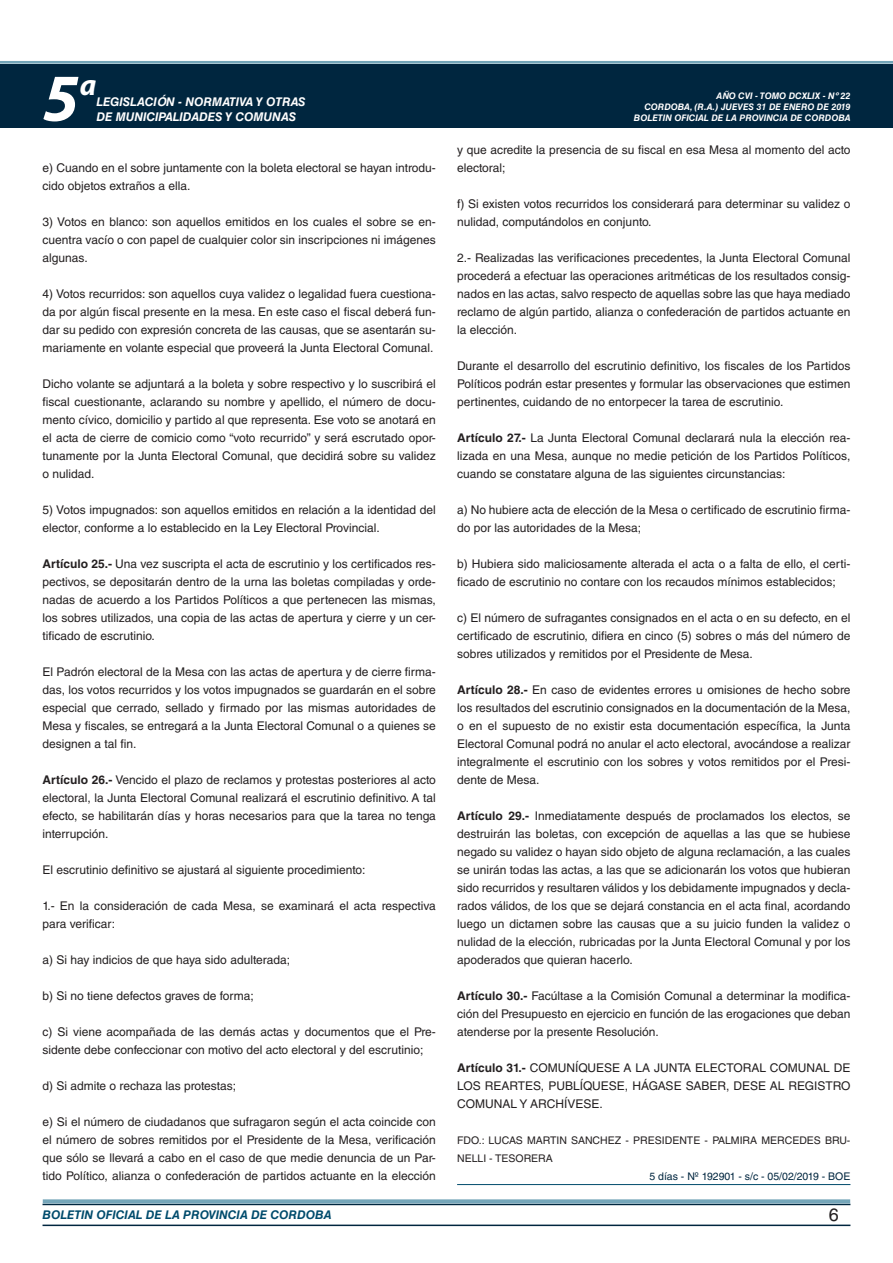
<style>
.page{position:relative;width:893px;height:1263px;background:#fff}
.page>*{position:absolute;margin:0;border:0;box-sizing:border-box;transform-origin:0 0}
.t1{font:italic 700 67.5px "Myriad Pro";color:#fff}
.t2{font:italic 700 30px "Myriad Pro";color:#fff}
.t3{font:18px "Helvetica LT Std";color:#231f20}
.TEXTO_BASE{font:12px/18px "Helvetica LT Std";color:#231f20;text-align:justify}
.t4{font:italic 700 12px "Helvetica LT Std";color:#fff}
.t5{font:italic 700 12px "Helvetica LT Std";color:#004b6c}
.FIRMA{font:10.5px/18px "Helvetica LT Std";color:#231f20}
.FECHA_DE_VENCIMIENTO{font:10.5px "Helvetica LT Std";color:#00263f}
.t6{font:italic 700 9px/10.8px "Helvetica LT Std";color:#fff;text-align:right}
.s1{font-weight:700}
</style>
<div class="page">
<div style="left:0;top:61px;width:893px;height:6px;background:#fff;opacity:.75"></div>
<div style="left:0;top:64px;width:893px;height:64px;background:#00263f"></div>
<hr style="left:43px;top:1224px;width:807px;height:2px;background:#00263f">
<div style="left:42px;top:1198px;width:809px;height:8px;background:#fff;opacity:.75"></div>
<hr style="left:457px;top:1184px;width:393px;height:1px;background:#004b6c">
<h1 class="t1" style="left:43px;top:54px;width:38px">5</h1>
<h2 class="t2" style="left:80px;top:66px;width:18px">a</h2>
<p class="t4" style="left:96px;top:95px;width:211px">LEGISLACIÓN - NORMATIVA Y OTRAS</p>
<p class="t4" style="left:96px;top:109px;width:201px">DE MUNICIPALIDADES Y COMUNAS</p>
<p class="TEXTO_BASE" style="left:43px;top:159px;width:395px">e) Cuando en el sobre juntamente con la boleta electoral se hayan introdu&shy;cido objetos extraños a ella.</p>
<p class="TEXTO_BASE" style="left:43px;top:213px;width:395px">3) Votos en blanco: son aquellos emitidos en los cuales el sobre se en&shy;cuentra vacío o con papel de cualquier color sin inscripciones ni imágenes algunas.</p>
<p class="TEXTO_BASE" style="left:43px;top:285px;width:395px">4) Votos recurridos: son aquellos cuya validez o legalidad fuera cuestiona&shy;da por algún fiscal presente en la mesa. En este caso el fiscal deberá fun&shy;dar su pedido con expresión concreta de las causas, que se asentarán su&shy;mariamente en volante especial que proveerá la Junta Electoral Comunal.</p>
<p class="TEXTO_BASE" style="left:43px;top:375px;width:395px">Dicho volante se adjuntará a la boleta y sobre respectivo y lo suscribirá el fiscal cuestionante, aclarando su nombre y apellido, el número de docu&shy;mento cívico, domicilio y partido al que representa. Ese voto se anotará en el acta de cierre de comicio como “voto recurrido” y será escrutado opor&shy;tunamente por la Junta Electoral Comunal, que decidirá sobre su validez o nulidad.</p>
<p class="TEXTO_BASE" style="left:43px;top:501px;width:395px">5) Votos impugnados: son aquellos emitidos en relación a la identidad del elector, conforme a lo establecido en la Ley Electoral Provincial.</p>
<p class="TEXTO_BASE" style="left:43px;top:555px;width:395px"><span class="s1">Artículo 25.-</span> Una vez suscripta el acta de escrutinio y los certificados res&shy;pectivos, se depositarán dentro de la urna las boletas compiladas y orde&shy;nadas de acuerdo a los Partidos Políticos a que pertenecen las mismas, los sobres utilizados, una copia de las actas de apertura y cierre y un cer&shy;tificado de escrutinio.</p>
<p class="TEXTO_BASE" style="left:43px;top:663px;width:395px">El Padrón electoral de la Mesa con las actas de apertura y de cierre firma&shy;das, los votos recurridos y los votos impugnados se guardarán en el sobre especial que cerrado, sellado y firmado por las mismas autoridades de Mesa y fiscales, se entregará a la Junta Electoral Comunal o a quienes se designen a tal fin.</p>
<p class="TEXTO_BASE" style="left:43px;top:771px;width:395px"><span class="s1">Artículo 26.-</span> Vencido el plazo de reclamos y protestas posteriores al acto electoral, la Junta Electoral Comunal realizará el escrutinio definitivo. A tal efecto, se habilitarán días y horas necesarios para que la tarea no tenga interrupción.</p>
<p class="TEXTO_BASE" style="left:43px;top:861px;width:325px">El escrutinio definitivo se ajustará al siguiente procedimiento:</p>
<p class="TEXTO_BASE" style="left:43px;top:897px;width:395px">1.- En la consideración de cada Mesa, se examinará el acta respectiva para verificar:</p>
<p class="TEXTO_BASE" style="left:43px;top:951px;width:249px">a) Si hay indicios de que haya sido adulterada;</p>
<p class="TEXTO_BASE" style="left:43px;top:987px;width:213px">b) Si no tiene defectos graves de forma;</p>
<p class="TEXTO_BASE" style="left:43px;top:1023px;width:395px">c) Si viene acompañada de las demás actas y documentos que el Pre&shy;sidente debe confeccionar con motivo del acto electoral y del escrutinio;</p>
<p class="TEXTO_BASE" style="left:43px;top:1077px;width:195px">d) Si admite o rechaza las protestas;</p>
<p class="TEXTO_BASE" style="left:43px;top:1113px;width:395px">e) Si el número de ciudadanos que sufragaron según el acta coincide con el número de sobres remitidos por el Presidente de la Mesa, verificación que sólo se llevará a cabo en el caso de que medie denuncia de un Par&shy;tido Político, alianza o confederación de partidos actuante en la elección</p>
<p class="t6" style="left:634px;top:91px;width:218px">AÑO CVI - TOMO DCXLIX - Nº 22<br>CORDOBA, (R.A.) JUEVES 31 DE ENERO DE 2019<br>BOLETIN OFICIAL DE LA PROVINCIA DE CORDOBA</p>
<p class="TEXTO_BASE" style="left:457px;top:141px;width:395px">y que acredite la presencia de su fiscal en esa Mesa al momento del acto electoral;</p>
<p class="TEXTO_BASE" style="left:457px;top:195px;width:395px">f) Si existen votos recurridos los considerará para determinar su validez o nulidad, computándolos en conjunto.</p>
<p class="TEXTO_BASE" style="left:457px;top:249px;width:395px">2.- Realizadas las verificaciones precedentes, la Junta Electoral Comunal procederá a efectuar las operaciones aritméticas de los resultados consig&shy;nados en las actas, salvo respecto de aquellas sobre las que haya mediado reclamo de algún partido, alianza o confederación de partidos actuante en la elección.</p>
<p class="TEXTO_BASE" style="left:457px;top:357px;width:395px">Durante el desarrollo del escrutinio definitivo, los fiscales de los Partidos Políticos podrán estar presentes y formular las observaciones que estimen pertinentes, cuidando de no entorpecer la tarea de escrutinio.</p>
<p class="TEXTO_BASE" style="left:457px;top:429px;width:395px"><span class="s1">Artículo 27.-</span> La Junta Electoral Comunal declarará nula la elección rea&shy;lizada en una Mesa, aunque no medie petición de los Partidos Políticos, cuando se constatare alguna de las siguientes circunstancias:</p>
<p class="TEXTO_BASE" style="left:457px;top:501px;width:395px">a) No hubiere acta de elección de la Mesa o certificado de escrutinio firma&shy;do por las autoridades de la Mesa;</p>
<p class="TEXTO_BASE" style="left:457px;top:555px;width:395px">b) Hubiera sido maliciosamente alterada el acta o a falta de ello, el certi&shy;ficado de escrutinio no contare con los recaudos mínimos establecidos;</p>
<p class="TEXTO_BASE" style="left:457px;top:609px;width:395px">c) El número de sufragantes consignados en el acta o en su defecto, en el certificado de escrutinio, difiera en cinco (5) sobres o más del número de sobres utilizados y remitidos por el Presidente de Mesa.</p>
<p class="TEXTO_BASE" style="left:457px;top:681px;width:395px"><span class="s1">Artículo 28.-</span> En caso de evidentes errores u omisiones de hecho sobre los resultados del escrutinio consignados en la documentación de la Mesa, o en el supuesto de no existir esta documentación específica, la Junta Electoral Comunal podrá no anular el acto electoral, avocándose a realizar integralmente el escrutinio con los sobres y votos remitidos por el Presi&shy;dente de Mesa.</p>
<p class="TEXTO_BASE" style="left:457px;top:807px;width:395px"><span class="s1">Artículo 29.-</span> Inmediatamente después de proclamados los electos, se destruirán las boletas, con excepción de aquellas a las que se hubiese negado su validez o hayan sido objeto de alguna reclamación, a las cuales se unirán todas las actas, a las que se adicionarán los votos que hubieran sido recurridos y resultaren válidos y los debidamente impugnados y decla&shy;rados válidos, de los que se dejará constancia en el acta final, acordando luego un dictamen sobre las causas que a su juicio funden la validez o nulidad de la elección, rubricadas por la Junta Electoral Comunal y por los apoderados que quieran hacerlo.</p>
<p class="TEXTO_BASE" style="left:457px;top:987px;width:395px"><span class="s1">Artículo 30.-</span> Facúltase a la Comisión Comunal a determinar la modifica&shy;ción del Presupuesto en ejercicio en función de las erogaciones que deban atenderse por la presente Resolución.</p>
<p class="TEXTO_BASE" style="left:457px;top:1059px;width:395px"><span class="s1">Artículo 31.-</span> COMUNÍQUESE A LA JUNTA ELECTORAL COMUNAL DE LOS REARTES, PUBLÍQUESE, HÁGASE SABER, DESE AL REGISTRO COMUNAL Y ARCHÍVESE.</p>
<p class="FIRMA" style="left:457px;top:1131px;width:395px">FDO.: LUCAS MARTIN SANCHEZ - PRESIDENTE - PALMIRA MERCEDES BRU-<br>NELLI - TESORERA</p>
<p class="FECHA_DE_VENCIMIENTO" style="left:649px;top:1170px;width:203px">5 días - Nº 192901 - s/c - 05/02/2019 - BOE</p>
<p class="t5" style="left:43px;top:1208px;width:290px">BOLETIN OFICIAL DE LA PROVINCIA DE CORDOBA</p>
<h3 class="t3" style="left:829px;top:1204px;width:12px">6</h3>
</div>
